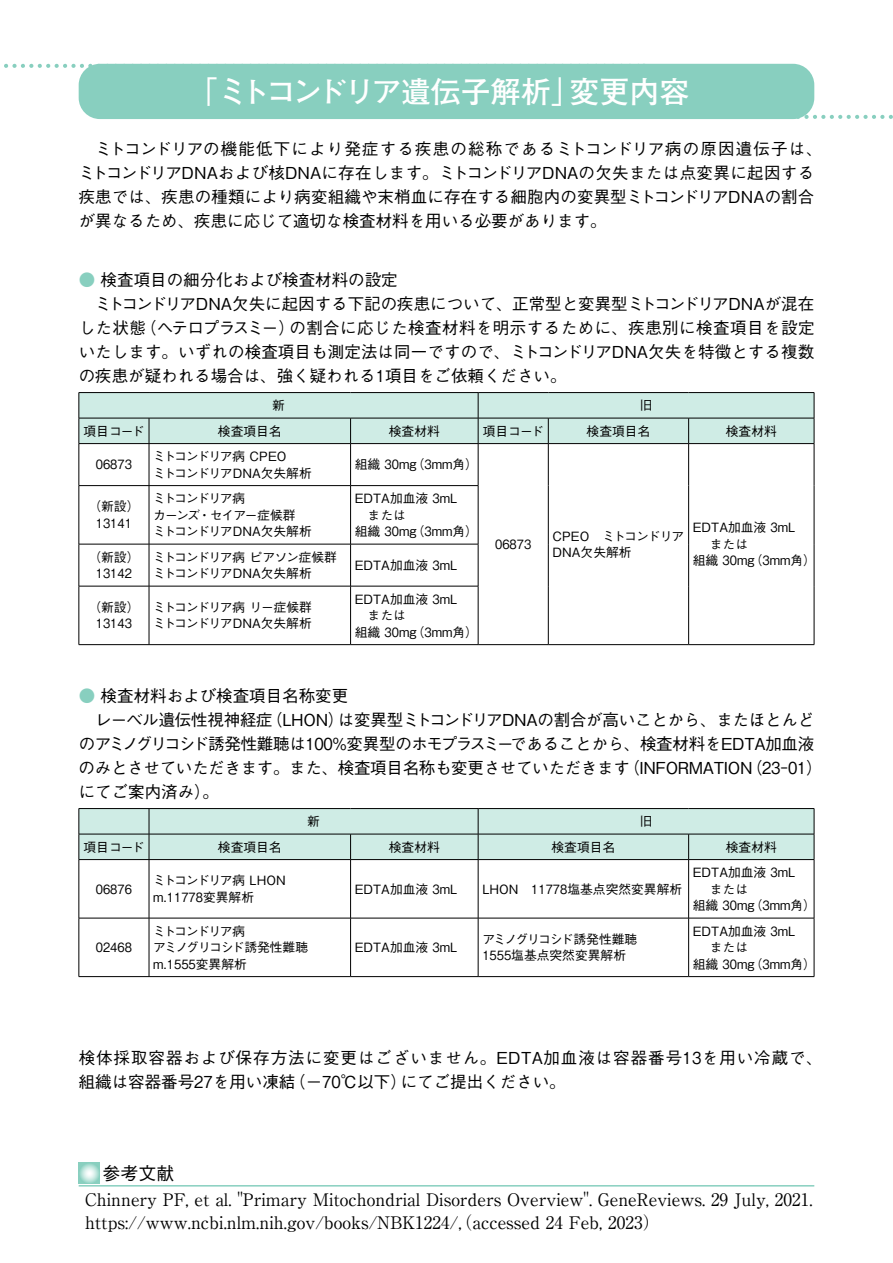
<style>
.page{position:relative;width:893px;height:1263px;background:#fff}
.page>*{position:absolute;margin:0;border:0;box-sizing:border-box;transform-origin:0 0}
.t1{font:700 30px "Futo Go B101 Pro";letter-spacing:-.015em;color:#fff}
.t2{font:500 18px "Gothic BBB Pro";color:#000}
.t3{font:17.25px/22.5px "Ryumin Pro";color:#000}
.t4{font:500 16.5px/24px "Gothic BBB Pro";color:#000}
.t5{font:500 16.5px/24px "Gothic BBB Pro";letter-spacing:-.02em;color:#000}
.t6{font:500 16.5px/24px "Gothic BBB Pro";letter-spacing:.06em;color:#000}
.t7{font:500 12.75px/16.5px "Gothic BBB Pro";color:#000}
.t8{font:500 12.75px/16.5px "Gothic BBB Pro";letter-spacing:-.08em;color:#000}
.t9{font:500 12.75px/16.5px "Gothic BBB Pro";letter-spacing:-.04em;color:#000}
.t10{font:500 12.75px/16.5px "Gothic BBB Pro";letter-spacing:-.065em;color:#000}
.t11{font:500 12.75px "Gothic BBB Pro";color:#000;scale:.9 1}
.s1{color:#88cfbf}
</style>
<div class="page">
<hr style="left:79px;top:1185px;width:735px;height:1px;background:#88cfbf">
<svg style="left:79px;top:1162px;width:20px;height:21px"></svg>
<svg style="left:4px;top:64px;width:92px;height:4px"></svg>
<svg style="left:797px;top:115px;width:96px;height:4px"></svg>
<div style="left:79px;top:64px;width:735px;height:55px;background:#88cfbf;border-radius:21px"></div>
<svg style="left:80px;top:444px;width:734px;height:200px"></svg>
<hr style="left:79px;top:444px;width:1px;height:41px;background:#000">
<hr style="left:149px;top:444px;width:1px;height:41px;background:#000">
<hr style="left:350px;top:444px;width:1px;height:41px;background:#000">
<hr style="left:478px;top:444px;width:1px;height:41px;background:#000">
<hr style="left:548px;top:444px;width:1px;height:42px;background:#000">
<hr style="left:688px;top:444px;width:1px;height:42px;background:#000">
<hr style="left:814px;top:444px;width:1px;height:42px;background:#000">
<hr style="left:79px;top:485px;width:70px;height:1px;background:#000">
<hr style="left:79px;top:486px;width:1px;height:58px;background:#000">
<hr style="left:149px;top:485px;width:202px;height:1px;background:#000">
<hr style="left:149px;top:486px;width:1px;height:58px;background:#000">
<hr style="left:351px;top:485px;width:127px;height:1px;background:#000">
<hr style="left:350px;top:486px;width:1px;height:58px;background:#000">
<hr style="left:478px;top:486px;width:1px;height:58px;background:#000">
<hr style="left:548px;top:486px;width:1px;height:58px;background:#000">
<hr style="left:688px;top:486px;width:1px;height:58px;background:#000">
<hr style="left:814px;top:486px;width:1px;height:58px;background:#000">
<hr style="left:79px;top:544px;width:70px;height:1px;background:#000">
<hr style="left:79px;top:544px;width:1px;height:42px;background:#000">
<hr style="left:149px;top:544px;width:202px;height:1px;background:#000">
<hr style="left:149px;top:544px;width:1px;height:42px;background:#000">
<hr style="left:351px;top:544px;width:127px;height:1px;background:#000">
<hr style="left:350px;top:544px;width:1px;height:42px;background:#000">
<hr style="left:478px;top:544px;width:1px;height:42px;background:#000">
<hr style="left:548px;top:544px;width:1px;height:42px;background:#000">
<hr style="left:688px;top:544px;width:1px;height:42px;background:#000">
<hr style="left:814px;top:544px;width:1px;height:42px;background:#000">
<hr style="left:79px;top:586px;width:70px;height:1px;background:#000">
<hr style="left:79px;top:586px;width:1px;height:58px;background:#000">
<hr style="left:149px;top:586px;width:202px;height:1px;background:#000">
<hr style="left:149px;top:586px;width:1px;height:58px;background:#000">
<hr style="left:351px;top:586px;width:127px;height:1px;background:#000">
<hr style="left:350px;top:586px;width:1px;height:58px;background:#000">
<hr style="left:478px;top:586px;width:1px;height:58px;background:#000">
<hr style="left:548px;top:586px;width:1px;height:58px;background:#000">
<hr style="left:688px;top:586px;width:1px;height:58px;background:#000">
<hr style="left:814px;top:586px;width:1px;height:58px;background:#000">
<hr style="left:79px;top:644px;width:70px;height:1px;background:#000">
<hr style="left:149px;top:644px;width:202px;height:1px;background:#000">
<hr style="left:351px;top:644px;width:127px;height:1px;background:#000">
<hr style="left:478px;top:644px;width:70px;height:1px;background:#000">
<hr style="left:548px;top:644px;width:141px;height:1px;background:#000">
<hr style="left:689px;top:644px;width:125px;height:1px;background:#000">
<hr style="left:79px;top:392px;width:70px;height:1px;background:#000">
<hr style="left:149px;top:392px;width:202px;height:1px;background:#000">
<hr style="left:351px;top:392px;width:127px;height:1px;background:#000">
<hr style="left:478px;top:392px;width:70px;height:1px;background:#000">
<hr style="left:548px;top:392px;width:141px;height:1px;background:#000">
<hr style="left:689px;top:392px;width:125px;height:1px;background:#000">
<svg style="left:79px;top:393px;width:736px;height:51px;background:#c6e2db"></svg>
<hr style="left:478px;top:418px;width:70px;height:1px;background:#000">
<hr style="left:548px;top:418px;width:141px;height:1px;background:#000">
<hr style="left:689px;top:418px;width:125px;height:1px;background:#000">
<svg style="left:80px;top:860px;width:734px;height:116px"></svg>
<hr style="left:79px;top:860px;width:1px;height:58px;background:#000">
<hr style="left:149px;top:860px;width:1px;height:58px;background:#000">
<hr style="left:350px;top:860px;width:1px;height:58px;background:#000">
<hr style="left:478px;top:860px;width:1px;height:58px;background:#000">
<hr style="left:688px;top:860px;width:1px;height:58px;background:#000">
<hr style="left:814px;top:860px;width:1px;height:58px;background:#000">
<hr style="left:79px;top:918px;width:70px;height:1px;background:#000">
<hr style="left:79px;top:918px;width:1px;height:58px;background:#000">
<hr style="left:149px;top:918px;width:202px;height:1px;background:#000">
<hr style="left:149px;top:918px;width:1px;height:58px;background:#000">
<hr style="left:351px;top:918px;width:127px;height:1px;background:#000">
<hr style="left:350px;top:918px;width:1px;height:58px;background:#000">
<hr style="left:478px;top:918px;width:211px;height:1px;background:#000">
<hr style="left:478px;top:918px;width:1px;height:58px;background:#000">
<hr style="left:689px;top:918px;width:125px;height:1px;background:#000">
<hr style="left:688px;top:918px;width:1px;height:58px;background:#000">
<hr style="left:814px;top:918px;width:1px;height:58px;background:#000">
<hr style="left:79px;top:976px;width:70px;height:1px;background:#000">
<hr style="left:149px;top:976px;width:202px;height:1px;background:#000">
<hr style="left:351px;top:976px;width:127px;height:1px;background:#000">
<hr style="left:478px;top:976px;width:211px;height:1px;background:#000">
<hr style="left:689px;top:976px;width:125px;height:1px;background:#000">
<hr style="left:79px;top:859px;width:70px;height:1px;background:#000">
<hr style="left:149px;top:859px;width:202px;height:1px;background:#000">
<hr style="left:351px;top:859px;width:127px;height:1px;background:#000">
<hr style="left:478px;top:859px;width:211px;height:1px;background:#000">
<hr style="left:689px;top:859px;width:125px;height:1px;background:#000">
<svg style="left:79px;top:808px;width:736px;height:51px;background:#c6e2db"></svg>
<hr style="left:149px;top:834px;width:202px;height:1px;background:#000">
<hr style="left:351px;top:834px;width:127px;height:1px;background:#000">
<h1 class="t1" style="left:188px;top:67px;width:503px">「ミトコンドリア遺伝子解析」変更内容</h1>
<p class="t4" style="left:79px;top:135px;width:745px">　ミトコンドリアの機能低下により発症する疾患の総称であるミトコンドリア病の原因遺伝子は、ミトコンドリアDNAおよび核DNAに存在します。ミトコンドリアDNAの欠失または点変異に起因する疾患では、疾患の種類により病変組織や末梢血に存在する細胞内の変異型ミトコンドリアDNAの割合が異なるため、疾患に応じて適切な検査材料を用いる必要があります。</p>
<p class="t4" style="left:79px;top:266px;width:737px"><span class="s1">●</span> 検査項目の細分化および検査材料の設定<br>　ミトコンドリアDNA欠失に起因する下記の疾患について、正常型と変異型ミトコンドリアDNAが混在した状態（ヘテロプラスミー）の割合に応じた検査材料を明示するために、疾患別に検査項目を設定いたします。いずれの検査項目も測定法は同一ですので、ミトコンドリアDNA欠失を特徴とする複数の疾患が疑われる場合は、強く疑われる1項目をご依頼ください。</p>
<p class="t7" style="left:272px;top:395px;width:14px">新</p>
<p class="t7" style="left:640px;top:395px;width:14px">旧</p>
<p class="t7" style="left:83px;top:421px;width:62px">項目コード</p>
<p class="t7" style="left:218px;top:421px;width:65px">検査項目名</p>
<p class="t7" style="left:389px;top:421px;width:52px">検査材料</p>
<p class="t7" style="left:483px;top:421px;width:62px">項目コード</p>
<p class="t7" style="left:587px;top:421px;width:65px">検査項目名</p>
<p class="t7" style="left:726px;top:421px;width:52px">検査材料</p>
<p class="t11" style="left:96px;top:454px;width:42px">06873</p>
<p class="t8" style="left:153px;top:447px;width:160px">ミトコンドリア病 CPEO<br>ミトコンドリアDNA欠失解析</p>
<p class="t7" style="left:355px;top:455px;width:125px">組織 30mg（3mm角）</p>
<p class="t7" style="left:88px;top:497px;width:52px;text-align:center">（新設）<br>13141</p>
<p class="t8" style="left:153px;top:489px;width:160px">ミトコンドリア病<br>カーンズ・セイアー症候群<br>ミトコンドリアDNA欠失解析</p>
<p class="t7" style="left:355px;top:489px;width:125px">EDTA加血液 3mL<br>　または<br>組織 30mg（3mm角）</p>
<p class="t7" style="left:88px;top:547px;width:52px;text-align:center">（新設）<br>13142</p>
<p class="t10" style="left:153px;top:547px;width:185px">ミトコンドリア病 ピアソン症候群ミトコンドリアDNA欠失解析</p>
<p class="t7" style="left:355px;top:555px;width:104px">EDTA加血液 3mL</p>
<p class="t7" style="left:88px;top:597px;width:52px;text-align:center">（新設）<br>13143</p>
<p class="t8" style="left:153px;top:597px;width:160px">ミトコンドリア病 リー症候群ミトコンドリアDNA欠失解析</p>
<p class="t7" style="left:355px;top:589px;width:125px">EDTA加血液 3mL<br>　または<br>組織 30mg（3mm角）</p>
<p class="t11" style="left:495px;top:534px;width:42px">06873</p>
<p class="t7" style="left:553px;top:526px;width:133px">CPEO　ミトコンドリア<br>DNA欠失解析</p>
<p class="t7" style="left:693px;top:518px;width:125px">EDTA加血液 3mL<br>　 または<br>組織 30mg（3mm角）</p>
<p class="t5" style="left:79px;top:682px;width:745px"><span class="s1">●</span> 検査材料および検査項目名称変更<br>　レーベル遺伝性視神経症（LHON）は変異型ミトコンドリアDNAの割合が高いことから、またほとんどのアミノグリコシド誘発性難聴は100%変異型のホモプラスミーであることから、検査材料をEDTA加血液のみとさせていただきます。また、検査項目名称も変更させていただきます（INFORMATION（23－01）にてご案内済み）。</p>
<p class="t7" style="left:307px;top:811px;width:14px">新</p>
<p class="t7" style="left:640px;top:811px;width:14px">旧</p>
<p class="t7" style="left:83px;top:837px;width:62px">項目コード</p>
<p class="t7" style="left:218px;top:837px;width:65px">検査項目名</p>
<p class="t7" style="left:389px;top:837px;width:52px">検査材料</p>
<p class="t7" style="left:551px;top:837px;width:65px">検査項目名</p>
<p class="t7" style="left:726px;top:837px;width:52px">検査材料</p>
<p class="t11" style="left:96px;top:879px;width:42px">06876</p>
<p class="t7" style="left:153px;top:871px;width:134px">ミトコンドリア病 LHON m.11778変異解析</p>
<p class="t7" style="left:355px;top:879px;width:104px">EDTA加血液 3mL</p>
<p class="t7" style="left:482px;top:879px;width:201px">LHON　11778塩基点突然変異解析</p>
<p class="t7" style="left:693px;top:862px;width:125px">EDTA加血液 3mL<br>　 または<br>組織 30mg（3mm角）</p>
<p class="t11" style="left:96px;top:937px;width:42px">02468</p>
<p class="t9" style="left:153px;top:921px;width:156px">ミトコンドリア病<br>アミノグリコシド誘発性難聴m.1555変異解析</p>
<p class="t7" style="left:355px;top:937px;width:104px">EDTA加血液 3mL</p>
<p class="t7" style="left:482px;top:929px;width:156px">アミノグリコシド誘発性難聴<br>1555塩基点突然変異解析</p>
<p class="t7" style="left:693px;top:921px;width:125px">EDTA加血液 3mL<br>　 または<br>組織 30mg（3mm角）</p>
<p class="t6" style="left:79px;top:1044px;width:745px">検体採取容器および保存方法に変更はございません。EDTA加血液は容器番号13を用い冷蔵で、組織は容器番号27を用い凍結（－70℃以下）にてご提出ください。</p>
<p class="t2" style="left:103px;top:1158px;width:73px">参考文献</p>
<p class="t3" style="left:85px;top:1187px;width:729px">Chinnery PF, et al. "Primary Mitochondrial Disorders Overview". GeneReviews. 29 July, 2021. https://www.ncbi.nlm.nih.gov/books/NBK1224/,（accessed 24 Feb, 2023）</p>
</div>
